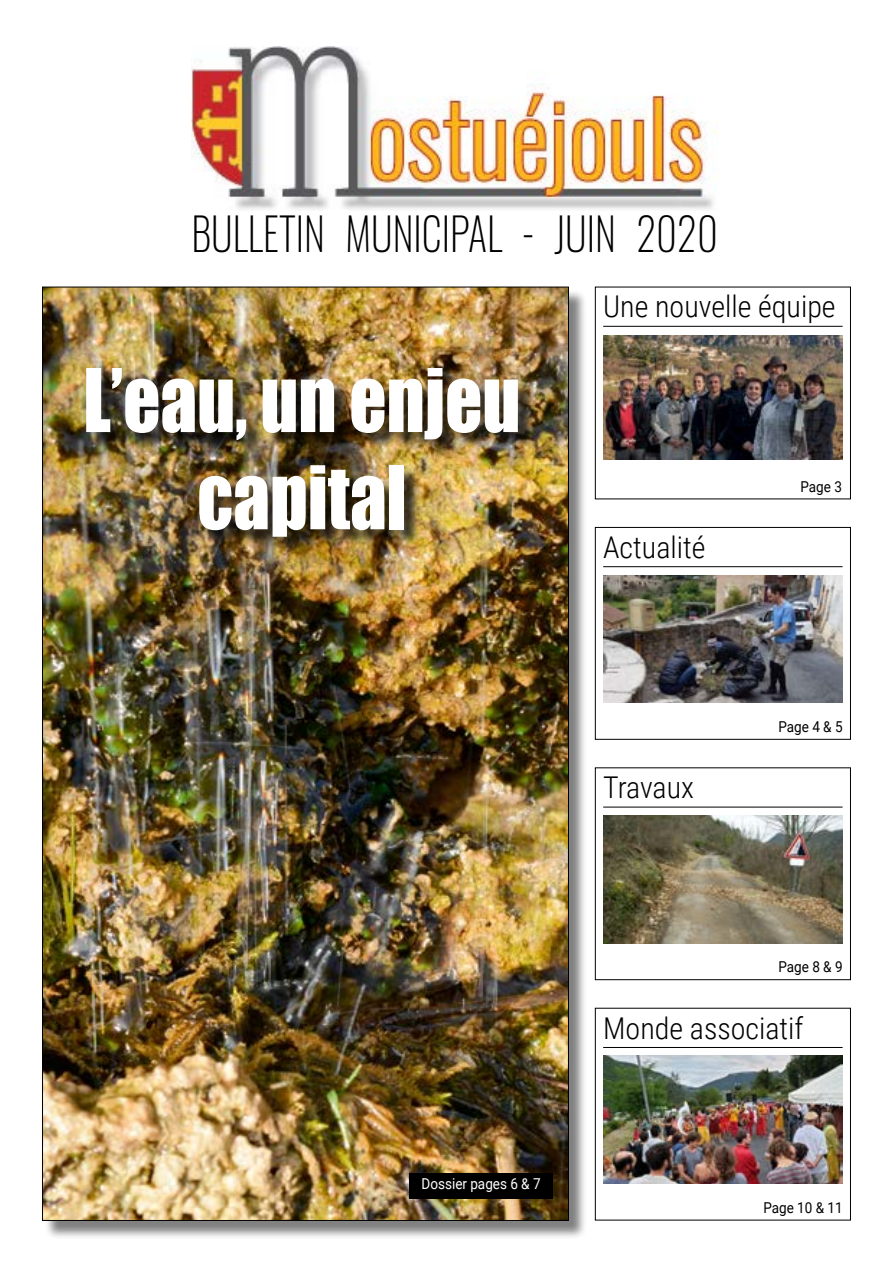
<style>
.page{position:relative;width:893px;height:1263px;background:#fff}
.page>*{position:absolute;margin:0;border:0;box-sizing:border-box;transform-origin:0 0}
.t1{font:81px/97.2px "Impact";color:#fff;text-align:center;scale:.9 1}
.t2{font:200 45px "Oswald";color:#000;scale:.9 1}
.t3{font:300 30px "Roboto Condensed";color:#000}
.t4{font:15px "Roboto";color:#000;scale:.9 1}
.t5{font:15px "Roboto";color:#fff;scale:.9 1}
</style>
<div class="page">
<div style="left:44px;top:289px;width:544px;height:950px;background:#000;opacity:.5"></div>
<img style="left:44px;top:289px;width:523px;height:930px">
<div style="left:88px;top:370px;width:449px;height:185px;background:#000;opacity:.75"></div>
<img style="left:191px;top:47px;width:527px;height:163px">
<hr style="left:603px;top:326px;width:240px;height:1px;background:#000">
<div style="left:595px;top:287px;width:256px;height:212px;border:1px solid #000"></div>
<img style="left:603px;top:336px;width:240px;height:123px">
<hr style="left:603px;top:566px;width:240px;height:1px;background:#000">
<div style="left:595px;top:527px;width:256px;height:213px;border:1px solid #000"></div>
<img style="left:603px;top:575px;width:240px;height:128px">
<hr style="left:603px;top:807px;width:240px;height:1px;background:#000">
<div style="left:595px;top:767px;width:256px;height:213px;border:1px solid #000"></div>
<img style="left:603px;top:815px;width:240px;height:128px">
<hr style="left:603px;top:1047px;width:240px;height:1px;background:#000">
<div style="left:595px;top:1008px;width:256px;height:212px;border:1px solid #000"></div>
<img style="left:603px;top:1056px;width:240px;height:127px">
<div style="left:409px;top:1174px;width:144px;height:25px;background:#000"></div>
<h2 class="t2" style="left:191px;top:194px;width:587px">BULLETIN MUNICIPAL - JUIN 2020</h2>
<h1 class="t1" style="left:83px;top:350px;width:487px">L’eau, un enjeu capital</h1>
<p class="t3" style="left:603px;top:286px;width:234px">Une nouvelle équipe</p>
<p class="t3" style="left:603px;top:526px;width:104px">Actualité</p>
<p class="t4" style="left:800px;top:476px;width:48px">Page 3</p>
<p class="t3" style="left:603px;top:766px;width:92px">Travaux</p>
<p class="t4" style="left:778px;top:716px;width:73px">Page 4 &amp; 5</p>
<p class="t5" style="left:422px;top:1173px;width:134px">Dossier pages 6 &amp; 7</p>
<p class="t4" style="left:778px;top:956px;width:73px">Page 8 &amp; 9</p>
<p class="t3" style="left:603px;top:1007px;width:202px">Monde associatif</p>
<p class="t4" style="left:763px;top:1197px;width:90px">Page 10 &amp; 11</p>
</div>
